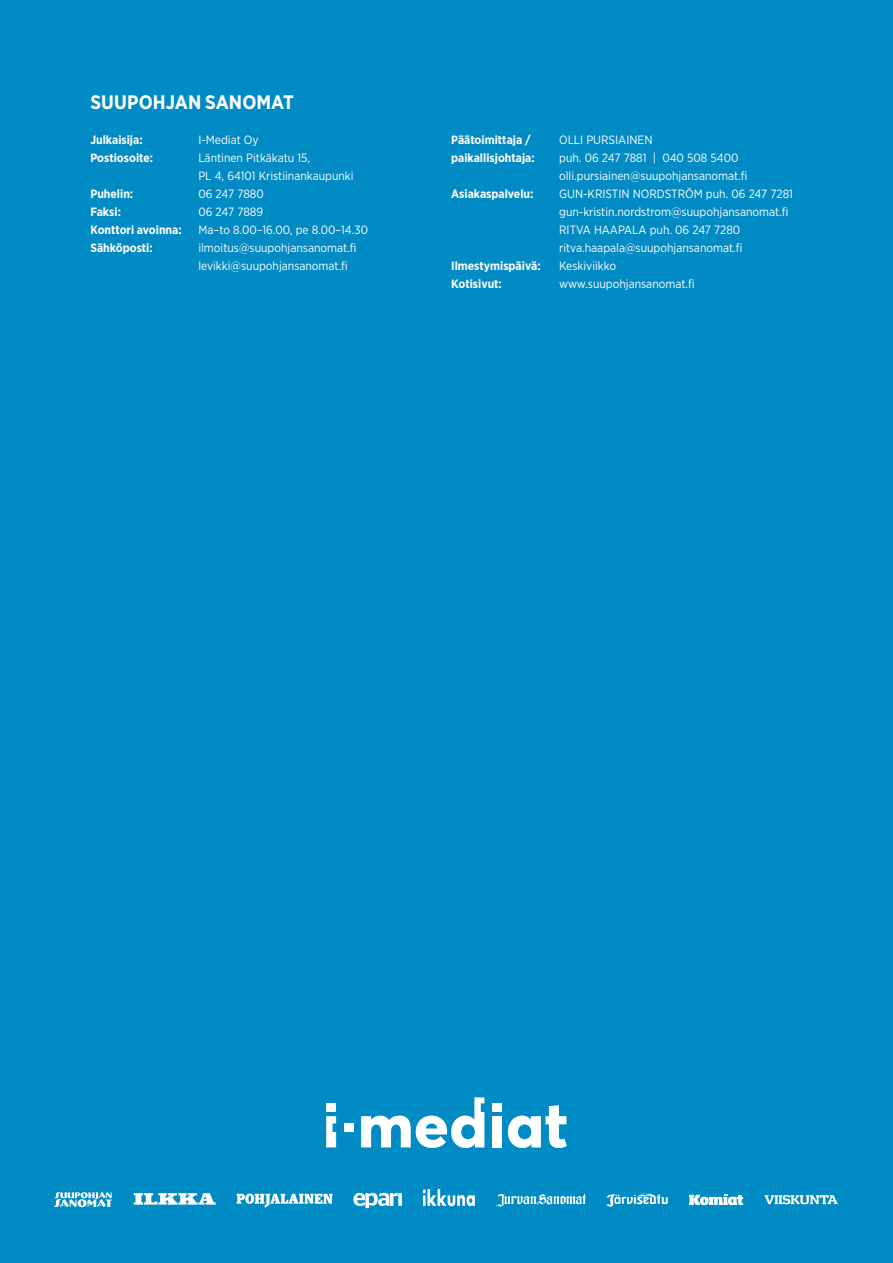
<style>
.page{position:relative;width:893px;height:1263px;background:#008bc5}
.page>*{position:absolute;margin:0;border:0;box-sizing:border-box;transform-origin:0 0}
.t1{font:700 19.5px "Gotham Narrow";letter-spacing:.005em;color:#fff}
.t2{font:12px/18px "Gotham Narrow";color:#fff}
.t3{font:700 12px "Gotham Narrow";color:#fff}
</style>
<div class="page">
<svg style="left:134px;top:1193px;width:82px;height:12px"></svg>
<svg style="left:353px;top:1193px;width:49px;height:15px"></svg>
<svg style="left:423px;top:1189px;width:52px;height:17px"></svg>
<svg style="left:606px;top:1193px;width:62px;height:14px"></svg>
<svg style="left:496px;top:1193px;width:90px;height:13px"></svg>
<svg style="left:689px;top:1194px;width:54px;height:11px"></svg>
<svg style="left:237px;top:1193px;width:96px;height:14px"></svg>
<svg style="left:54px;top:1192px;width:58px;height:15px"></svg>
<svg style="left:765px;top:1195px;width:72px;height:9px"></svg>
<div style="left:492px;top:1116px;width:10px;height:31px;background:#fff"></div>
<svg style="left:508px;top:1105px;width:59px;height:43px"></svg>
<div style="left:326px;top:1103px;width:10px;height:9px;background:#fff"></div>
<div style="left:492px;top:1103px;width:10px;height:9px;background:#fff"></div>
<svg style="left:361px;top:1097px;width:123px;height:51px"></svg>
<div style="left:344px;top:1123px;width:10px;height:9px;background:#fff"></div>
<svg style="left:326px;top:1116px;width:10px;height:31px"></svg>
<h1 class="t1" style="left:90px;top:90px;width:205px">SUUPOHJAN SANOMAT</h1>
<p class="t3" style="left:90px;top:132px;width:54px">Julkaisija:</p>
<p class="t2" style="left:198px;top:131px;width:62px">I-Mediat Oy</p>
<p class="t3" style="left:90px;top:150px;width:64px">Postiosoite:</p>
<p class="t2" style="left:198px;top:149px;width:157px">Läntinen Pitkäkatu 15,<br>PL 4, 64101 Kristiinankaupunki</p>
<p class="t3" style="left:90px;top:186px;width:44px">Puhelin:</p>
<p class="t2" style="left:198px;top:185px;width:67px">06 247 7880</p>
<p class="t3" style="left:90px;top:204px;width:32px">Faksi:</p>
<p class="t2" style="left:198px;top:203px;width:66px">06 247 7889</p>
<p class="t3" style="left:90px;top:222px;width:93px">Konttori avoinna:</p>
<p class="t2" style="left:198px;top:221px;width:171px">Ma–to 8.00–16.00, pe 8.00–14.30</p>
<p class="t3" style="left:90px;top:240px;width:64px">Sähköposti:</p>
<p class="t2" style="left:198px;top:239px;width:160px">ilmoitus@suupohjansanomat.fi levikki@suupohjansanomat.fi</p>
<p class="t3" style="left:451px;top:132px;width:81px">Päätoimittaja /</p>
<p class="t2" style="left:559px;top:131px;width:95px">OLLI PURSIAINEN</p>
<p class="t3" style="left:451px;top:150px;width:85px">paikallisjohtaja:</p>
<p class="t2" style="left:559px;top:149px;width:190px">puh. 06 247 7881 | 040 508 5400 olli.pursiainen@suupohjansanomat.fi</p>
<p class="t3" style="left:451px;top:186px;width:84px">Asiakaspalvelu:</p>
<p class="t2" style="left:559px;top:185px;width:235px">GUN-KRISTIN NORDSTRÖM puh. 06 247 7281 gun-kristin.nordstrom@suupohjansanomat.fi RITVA HAAPALA puh. 06 247 7280 ritva.haapala@suupohjansanomat.fi</p>
<p class="t3" style="left:451px;top:258px;width:91px">Ilmestymispäivä:</p>
<p class="t2" style="left:559px;top:257px;width:58px">Keskiviikko</p>
<p class="t3" style="left:451px;top:276px;width:52px">Kotisivut:</p>
<p class="t2" style="left:559px;top:275px;width:137px">www.suupohjansanomat.fi</p>
</div>
